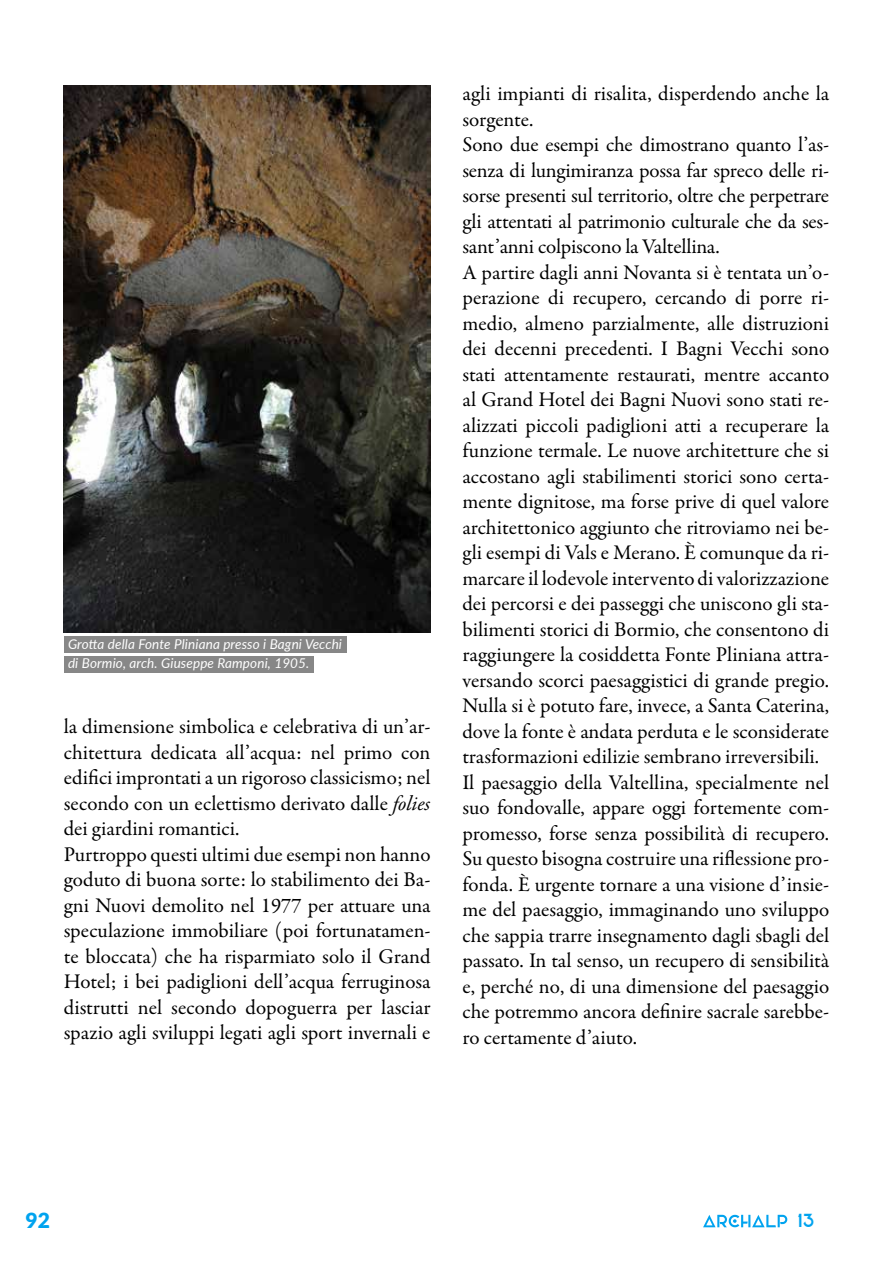
<style>
.page{position:relative;width:893px;height:1263px;background:#fff}
.page>*{position:absolute;margin:0;border:0;box-sizing:border-box;transform-origin:0 0}
.t1{font:21px/25.5px "Garamond Premr Pro";letter-spacing:-.005em;color:#000}
.t2{font:900 21px "Lato";color:#00a3ef}
.t3{font:18px "Elianto";color:#00a3ef}
.t4{font:italic 13.5px/19.5px "Lato";letter-spacing:.01em;color:#fff}
.s1{font-style:italic}
</style>
<div class="page">
<img style="left:64px;top:85px;width:367px;height:548px">
<svg style="left:703px;top:1215px;width:84px;height:12px"></svg>
<div style="left:64px;top:636px;width:282px;height:16px;background:#878787"></div>
<div style="left:64px;top:656px;width:250px;height:16px;background:#878787"></div>
<p class="t4" style="left:68px;top:633px;width:276px">Grotta della Fonte Pliniana presso i Bagni Vecchi di Bormio, arch. Giuseppe Ramponi, 1905.</p>
<p class="t1" style="left:64px;top:714px;width:368px">la dimensione simbolica e celebrativa di un’ar&shy;chitettura dedicata all’acqua: nel primo con edifici improntati a un rigoroso classicismo; nel secondo con un eclettismo derivato dalle <span class="s1">folies </span>dei giardini romantici.<br>Purtroppo questi ultimi due esempi non hanno goduto di buona sorte: lo stabilimento dei Ba&shy;gni Nuovi demolito nel 1977 per attuare una speculazione immobiliare (poi fortunatamen&shy;te bloccata) che ha risparmiato solo il Grand Hotel; i bei padiglioni dell’acqua ferruginosa distrutti nel secondo dopoguerra per lasciar spazio agli sviluppi legati agli sport invernali e</p>
<p class="t1" style="left:462px;top:81px;width:368px">agli impianti di risalita, disperdendo anche la sorgente.<br>Sono due esempi che dimostrano quanto l’as&shy;senza di lungimiranza possa far spreco delle ri&shy;sorse presenti sul territorio, oltre che perpetrare gli attentati al patrimonio culturale che da ses&shy;sant’anni colpiscono la Valtellina.<br>A partire dagli anni Novanta si è tentata un’o&shy;perazione di recupero, cercando di porre ri&shy;medio, almeno parzialmente, alle distruzioni dei decenni precedenti. I Bagni Vecchi sono stati attentamente restaurati, mentre accanto al Grand Hotel dei Bagni Nuovi sono stati re&shy;alizzati piccoli padiglioni atti a recuperare la funzione termale. Le nuove architetture che si accostano agli stabilimenti storici sono certa&shy;mente dignitose, ma forse prive di quel valore architettonico aggiunto che ritroviamo nei be&shy;gli esempi di Vals e Merano. È comunque da ri&shy;marcare il lodevole intervento di valorizzazione dei percorsi e dei passeggi che uniscono gli sta&shy;bilimenti storici di Bormio, che consentono di raggiungere la cosiddetta Fonte Pliniana attra&shy;versando scorci paesaggistici di grande pregio.<br>Nulla si è potuto fare, invece, a Santa Caterina, dove la fonte è andata perduta e le sconsiderate trasformazioni edilizie sembrano irreversibili.<br>Il paesaggio della Valtellina, specialmente nel suo fondovalle, appare oggi fortemente com&shy;promesso, forse senza possibilità di recupero.<br>Su questo bisogna costruire una riflessione pro&shy;fonda. È urgente tornare a una visione d’insie&shy;me del paesaggio, immaginando uno sviluppo che sappia trarre insegnamento dagli sbagli del passato. In tal senso, un recupero di sensibilità e, perché no, di una dimensione del paesaggio che potremmo ancora definire sacrale sarebbe&shy;ro certamente d’aiuto.</p>
<p class="t2" style="left:26px;top:1204px;width:26px">92</p>
<p class="t3" style="left:798px;top:1210px;width:18px">13</p>
</div>
